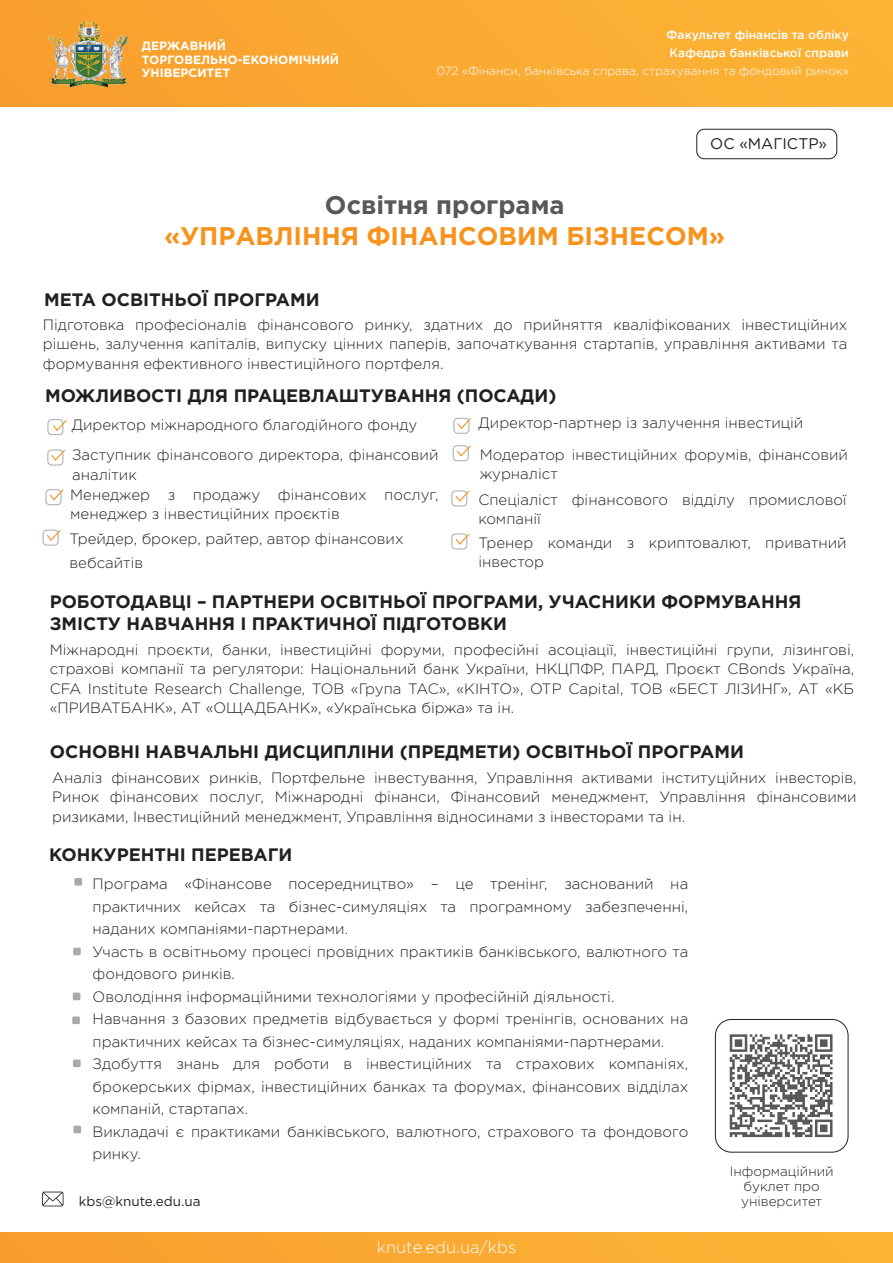
<style>
.page{position:relative;width:893px;height:1263px;background:#fff}
.page>*{position:absolute;margin:0;border:0;box-sizing:border-box;transform-origin:0 0}
.t1{font:700 25.5px "Gotham Pro";color:#f7931d}
.t2{font:700 25.5px "Gotham Pro";color:#57585a}
.t3{font:700 18px/22.5px "Gotham Pro";color:#231f20}
.t4{font:300 16.5px "Gotham Pro";color:#fff}
.t5{font:15.45px "Gotham Pro";color:#231f20}
.t6{font:300 15px/19.5px "Gotham Pro";color:#231f20}
.t7{font:300 13.5px/15px "Gotham Pro";color:#231f20;text-align:center}
.t8{font:13.5px "Gotham Pro";color:#231f20}
.t9{font:300 12px "Gotham Pro";color:#fff}
.t10{font:500 12px "Gotham Pro";color:#fff}
.t11{font:700 12px/13.5px "Gotham Pro";color:#fff}
</style>
<div class="page">
<div style="left:0;top:1233px;width:893px;height:30px;background:#faaa32"></div>
<div style="left:0;top:0;width:893px;height:107px;background:#faaa33"></div>
<img style="left:44px;top:21px;width:85px;height:70px">
<div style="left:696px;top:129px;width:141px;height:30px;border:1px solid #231f20;border-radius:8px"></div>
<svg style="left:42px;top:1191px;width:21px;height:15px"></svg>
<div style="left:715px;top:1019px;width:133px;height:133px;border:1px solid #231f20;border-radius:16px"></div>
<svg style="left:730px;top:1034px;width:102px;height:103px"></svg>
<div style="left:73px;top:948px;width:8px;height:7px;background:#a8a9ad;border-radius:2px"></div>
<div style="left:74px;top:878px;width:8px;height:7px;background:#a8a9ad;border-radius:2px"></div>
<div style="left:73px;top:1059px;width:8px;height:8px;background:#a8a9ad;border-radius:2px"></div>
<div style="left:48px;top:419px;width:15px;height:16px;border:1px solid #a8a9ad;border-radius:4px"></div>
<div style="left:43px;top:530px;width:15px;height:15px;border:1px solid #a8a9ad;border-radius:4px"></div>
<div style="left:454px;top:418px;width:15px;height:16px;border:1px solid #a8a9ad;border-radius:4px"></div>
<div style="left:48px;top:450px;width:15px;height:15px;border:1px solid #a8a9ad;border-radius:4px"></div>
<div style="left:453px;top:445px;width:16px;height:16px;border:1px solid #a8a9ad;border-radius:4px"></div>
<svg style="left:52px;top:419px;width:15px;height:13px"></svg>
<svg style="left:456px;top:417px;width:15px;height:13px"></svg>
<svg style="left:50px;top:449px;width:15px;height:13px"></svg>
<svg style="left:46px;top:529px;width:15px;height:13px"></svg>
<svg style="left:456px;top:445px;width:15px;height:13px"></svg>
<div style="left:451px;top:491px;width:16px;height:15px;border:1px solid #a8a9ad;border-radius:4px"></div>
<svg style="left:454px;top:490px;width:16px;height:13px"></svg>
<div style="left:451px;top:534px;width:16px;height:15px;border:1px solid #a8a9ad;border-radius:4px"></div>
<svg style="left:454px;top:533px;width:16px;height:13px"></svg>
<div style="left:46px;top:489px;width:15px;height:16px;border:1px solid #a8a9ad;border-radius:4px"></div>
<svg style="left:49px;top:489px;width:15px;height:13px"></svg>
<div style="left:73px;top:993px;width:7px;height:7px;background:#a8a9ad;border-radius:2px"></div>
<div style="left:73px;top:1126px;width:8px;height:7px;background:#a8a9ad;border-radius:2px"></div>
<div style="left:72px;top:1016px;width:8px;height:8px;background:#a8a9ad;border-radius:2px"></div>
<p class="t11" style="left:142px;top:39px;width:199px">ДЕРЖАВНИЙ<br>ТОРГОВЕЛЬНО-ЕКОНОМІЧНИЙ<br>УНІВЕРСИТЕТ</p>
<p class="t10" style="left:667px;top:28px;width:184px">Факультет фінансів та обліку</p>
<p class="t9" style="left:437px;top:64px;width:414px">072 «Фінанси, банківська справа, страхування та фондовий ринок»</p>
<p class="t10" style="left:670px;top:46px;width:181px">Кафедра банківської справи</p>
<p class="t5" style="left:710px;top:135px;width:118px">ОС «МАГІСТР»</p>
<h1 class="t2" style="left:325px;top:191px;width:241px">Освітня програма</h1>
<h1 class="t1" style="left:164px;top:221px;width:563px">«УПРАВЛІННЯ ФІНАНСОВИМ БІЗНЕСОМ»</h1>
<p class="t3" style="left:44px;top:288px;width:277px">МЕТА ОСВІТНЬОЇ ПРОГРАМИ</p>
<p class="t6" style="left:43px;top:315px;width:806px;text-align:justify">Підготовка професіоналів фінансового ринку, здатних до прийняття кваліфікованих інвестиційних рішень, залучення капіталів, випуску цінних паперів, започаткування стартапів, управління активами та формування ефективного інвестиційного портфеля.</p>
<p class="t3" style="left:45px;top:384px;width:513px">МОЖЛИВОСТІ ДЛЯ ПРАЦЕВЛАШТУВАННЯ (ПОСАДИ)</p>
<p class="t6" style="left:72px;top:415px;width:347px">Директор міжнародного благодійного фонду</p>
<p class="t6" style="left:479px;top:414px;width:326px">Директор-партнер із залучення інвестицій</p>
<p class="t6" style="left:72px;top:445px;width:368px">Заступник фінансового директора, фінансовий аналітик</p>
<p class="t6" style="left:480px;top:445px;width:370px">Модератор інвестиційних форумів, фінансовий журналіст</p>
<p class="t6" style="left:478px;top:490px;width:370px">Спеціаліст фінансового відділу промислової компанії</p>
<p class="t6" style="left:478px;top:533px;width:370px">Тренер команди з криптовалют, приватний інвестор</p>
<p class="t6" style="left:70px;top:485px;width:370px">Менеджер з продажу фінансових послуг, менеджер з інвестиційних проєктів</p>
<p class="t6" style="left:70px;top:527px;width:336px;line-height:24px">Трейдер, брокер, райтер, автор фінансових вебсайтів</p>
<p class="t3" style="left:50px;top:589px;width:753px">РОБОТОДАВЦІ – ПАРТНЕРИ ОСВІТНЬОЇ ПРОГРАМИ, УЧАСНИКИ ФОРМУВАННЯ<br>ЗМІСТУ НАВЧАННЯ І ПРАКТИЧНОЇ ПІДГОТОВКИ</p>
<p class="t6" style="left:50px;top:640px;width:806px;text-align:justify">Міжнародні проєкти, банки, інвестиційні форуми, професійні асоціації, інвестиційні групи, лізингові, страхові компанії та регулятори: Національний банк України, НКЦПФР, ПАРД, Проєкт CBonds Україна, CFA Institute Research Challenge, ТОВ «Група ТАС», «КІНТО», OTP Capital, ТОВ «БЕСТ ЛІЗИНГ», АТ «КБ «ПРИВАТБАНК», АТ «ОЩАДБАНК», «Українська біржа» та ін.</p>
<p class="t3" style="left:50px;top:739px;width:696px">ОСНОВНІ НАВЧАЛЬНІ ДИСЦИПЛІНИ (ПРЕДМЕТИ) ОСВІТНЬОЇ ПРОГРАМИ</p>
<p class="t6" style="left:52px;top:768px;width:806px;text-align:justify">Аналіз фінансових ринків, Портфельне інвестування, Управління активами інституційних інвесторів, Ринок фінансових послуг, Міжнародні фінанси, Фінансовий менеджмент, Управління фінансовими ризиками, Інвестиційний менеджмент, Управління відносинами з інвесторами та ін.</p>
<p class="t3" style="left:49px;top:842px;width:245px">КОНКУРЕНТНІ ПЕРЕВАГИ</p>
<p class="t6" style="left:93px;top:873px;width:597px;line-height:22.5px">Програма «Фінансове посередництво» – це тренінг, заснований на практичних кейсах та бізнес-симуляціях та програмному забезпеченні, наданих компаніями-партнерами.<br>Участь в освітньому процесі провідних практиків банківського, валютного та фондового ринків.<br>Оволодіння інформаційними технологіями у професійній діяльності.<br>Навчання з базових предметів відбувається у формі тренінгів, основаних на практичних кейсах та бізнес-симуляціях, наданих компаніями-партнерами.<br>Здобуття знань для роботи в інвестиційних та страхових компаніях, брокерських фірмах, інвестиційних банках та форумах, фінансових відділах компаній, стартапах.<br>Викладачі є практиками банківського, валютного, страхового та фондового ринку.</p>
<p class="t7" style="left:730px;top:1164px;width:106px">Інформаційний буклет про</p>
<p class="t8" style="left:79px;top:1194px;width:123px">kbs@knute.edu.ua</p>
<p class="t7" style="left:741px;top:1194px;width:83px">університет</p>
<p class="t4" style="left:377px;top:1238px;width:141px">knute.edu.ua/kbs</p>
</div>
